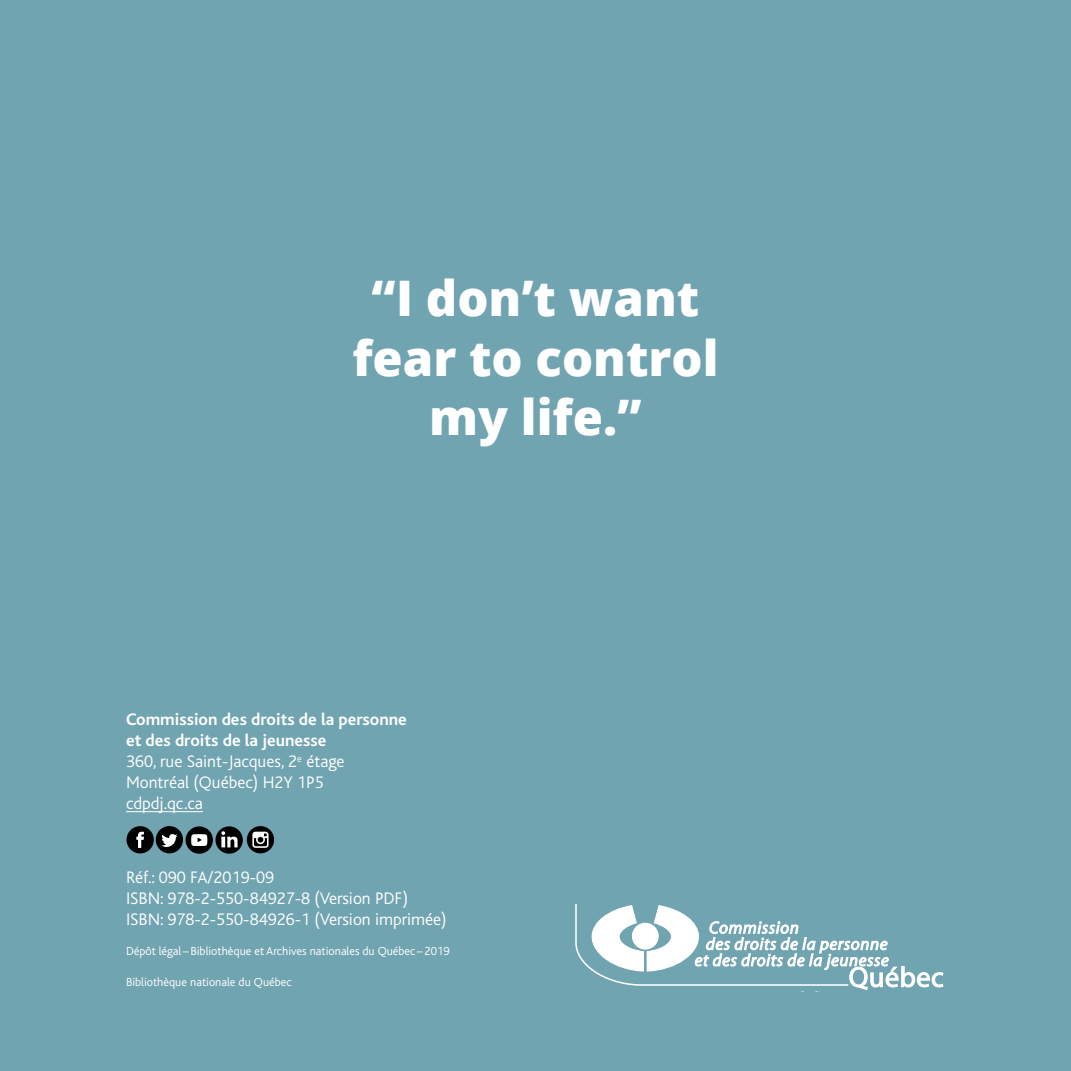
<style>
.page{position:relative;width:1071px;height:1071px;background:#71a4b1}
.page>*{position:absolute;margin:0;border:0;box-sizing:border-box;transform-origin:0 0}
.t1{font:800 49px/59.5px "Open Sans";color:#fff;text-align:center}
.t2{font:300 17.5px/21px "Bliss";color:#fff}
.Notes{font:300 12.25px "Bliss";color:#fff}
.s1{font-weight:700}
</style>
<div class="page">
<svg style="left:575px;top:904px;width:368px;height:86px"></svg>
<hr style="left:126px;top:811px;width:77px;height:1px;background:#fff">
<div style="left:127px;top:826px;width:27px;height:27px;background:#000;border-radius:50%"></div>
<svg style="left:136px;top:832px;width:8px;height:16px"></svg>
<div style="left:156px;top:826px;width:27px;height:27px;background:#000;border-radius:50%"></div>
<svg style="left:161px;top:834px;width:16px;height:13px"></svg>
<div style="left:186px;top:826px;width:27px;height:28px;background:#000;border-radius:50%"></div>
<svg style="left:191px;top:834px;width:16px;height:12px"></svg>
<div style="left:216px;top:826px;width:27px;height:28px;background:#000;border-radius:50%"></div>
<svg style="left:221px;top:831px;width:17px;height:16px"></svg>
<div style="left:247px;top:826px;width:27px;height:27px;background:#000;border-radius:50%"></div>
<svg style="left:252px;top:832px;width:17px;height:16px"></svg>
<p class="t1" style="left:352px;top:266px;width:368px">“I don’t want fear to control my life.”</p>
<p class="t2" style="left:126px;top:709px;width:282px"><span class="s1">Commission des droits de la personne et des droits de la jeunesse<br></span>360, rue Saint-Jacques, 2<sup>e</sup> étage<br>Montréal (Québec) H2Y 1P5<br>cdpdj.qc.ca</p>
<p class="t2" style="left:126px;top:867px;width:322px">Réf.: 090 FA/2019-09<br>ISBN: 978-2-550-84927-8 (Version PDF)<br>ISBN: 978-2-550-84926-1 (Version imprimée)</p>
<p class="Notes" style="left:126px;top:945px;width:325px">Dépôt légal –Bibliothèque et Archives nationales du Québec –2019</p>
<p class="Notes" style="left:126px;top:975px;width:167px">Bibliothèque nationale du Québec</p>
</div>
